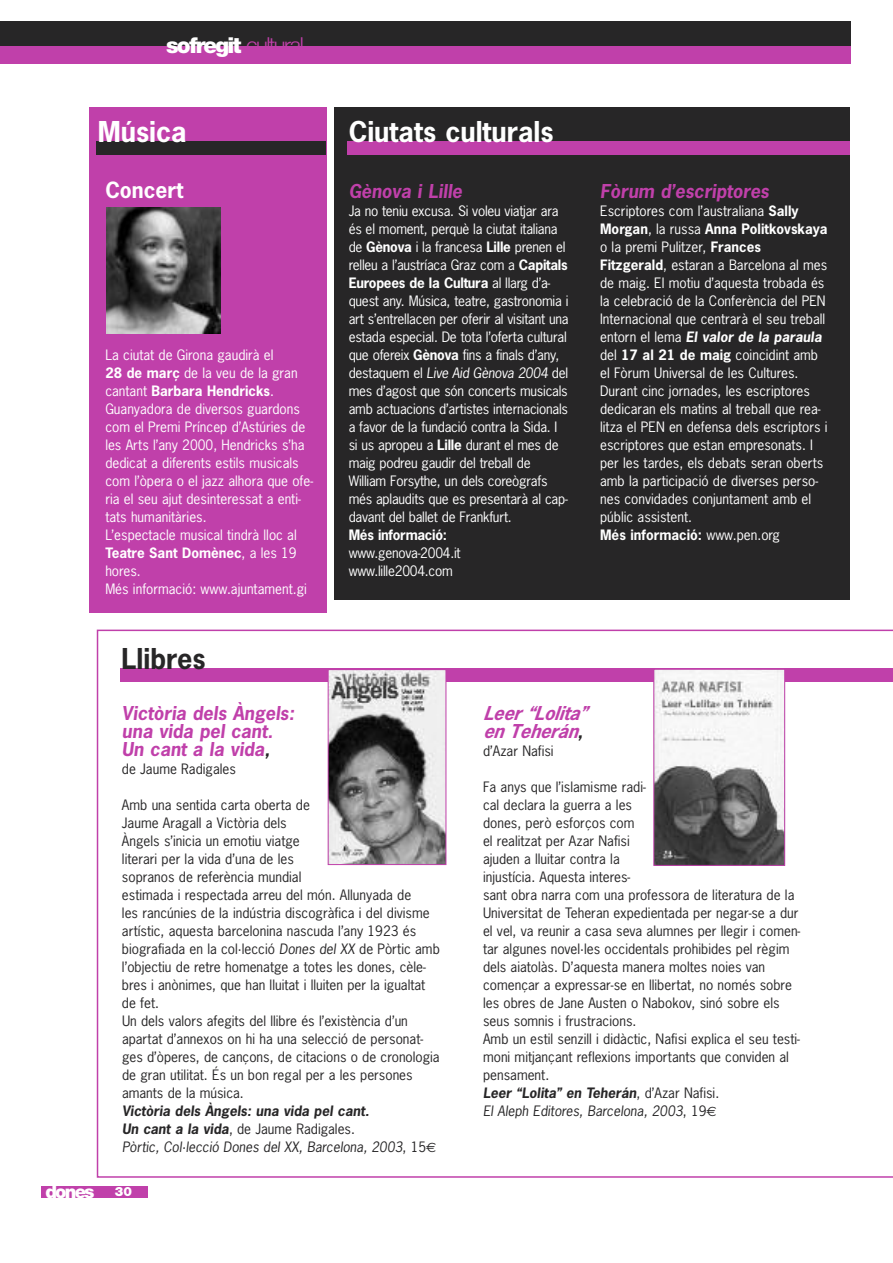
<style>
.page{position:relative;width:893px;height:1263px;background:#fff}
.page>*{position:absolute;margin:0;border:0;box-sizing:border-box;transform-origin:0 0}
.t1{font:700 27px "News Gothic";color:#fff}
.t2{font:700 27px "News Gothic";color:#272627}
.t3{font:900 21.9px "Helvetica Neue";letter-spacing:-.08em;color:#fff}
.t4{font:700 21px "News Gothic";color:#fff}
.t5{font:italic 700 18px/18px "News Gothic";color:#c040aa}
.t6{font:900 18px "Helvetica Neue";letter-spacing:-.1em;color:#fff}
.t7{font:13.5px/18px "News Gothic";color:#fff}
.t8{font:13.5px/18px "News Gothic";color:#272627}
.t9{font:italic 700 13.5px/18px "News Gothic";color:#272627}
.t10{font:700 13.5px "News Gothic";letter-spacing:-.02em;color:#fff}
.s1{font-weight:300;color:#c040aa}
.s2{font-weight:700}
.s3{font-style:italic}
.s4{font-weight:700;font-style:italic}
.s5{color:#272627}
.s6{font-weight:400;font-style:normal}
.s7{font-weight:400}
.s8{font-family:"Euro Sans";font-weight:400;font-style:normal}
.s9{font-size:12.9px}
.s10{font-family:"Euro Sans"}
</style>
<div class="page">
<div style="left:89px;top:108px;width:238px;height:505px;background:#c040aa"></div>
<div style="left:335px;top:107px;width:515px;height:493px;background:#272627"></div>
<svg style="left:97px;top:630px;width:796px;height:548px"></svg>
<div style="left:41px;top:1186px;width:106px;height:12px;background:#c040aa"></div>
<div style="left:0;top:21px;width:850px;height:43px;background:#272627"></div>
<div style="left:0;top:47px;width:850px;height:17px;background:#c040aa"></div>
<div style="left:97px;top:142px;width:229px;height:13px;background:#272627"></div>
<div style="left:120px;top:669px;width:773px;height:13px;background:#c040aa"></div>
<div style="left:347px;top:142px;width:503px;height:13px;background:#c040aa"></div>
<img style="left:330px;top:671px;width:114px;height:192px">
<div style="left:328px;top:669px;width:118px;height:196px;border:1px solid #c040aa"></div>
<img style="left:655px;top:671px;width:128px;height:193px">
<div style="left:653px;top:669px;width:132px;height:197px;border:1px solid #c040aa"></div>
<img style="left:106px;top:208px;width:114px;height:126px">
<h2 class="t3" style="left:166px;top:37px;width:139px">sofregit <span class="s1">cultural</span></h2>
<h1 class="t1" style="left:98px;top:117px;width:90px">Música</h1>
<h3 class="t4" style="left:105px;top:178px;width:80px">Concert</h3>
<p class="t7" style="left:105px;top:346px;width:209px">La ciutat de Girona gaudirà el<br><span class="s2">28 de març</span> de la veu de la gran cantant <span class="s2">Barbara Hendricks</span>.<br>Guanyadora de diversos guardons com el Premi Príncep d’Astúries de les Arts l’any 2000, Hendricks s’ha dedicat a diferents estils musicals com l’òpera o el jazz alhora que ofe&shy;ria el seu ajut desinteressat a enti&shy;tats humanitàries.<br>L’espectacle musical tindrà lloc al<br><span class="s2">Teatre Sant Domènec</span>, a les 19 hores.<br>Més informació: www.ajuntament.gi</p>
<h1 class="t2" style="left:122px;top:644px;width:85px">Llibres</h1>
<h1 class="t1" style="left:349px;top:117px;width:206px">Ciutats culturals</h1>
<h3 class="t5" style="left:349px;top:183px;width:115px">Gènova i Lille</h3>
<p class="t7" style="left:349px;top:202px;width:221px">Ja no teniu excusa. Si voleu viatjar ara és el moment, perquè la ciutat italiana de <span class="s2">Gènova</span> i la francesa <span class="s2">Lille</span> prenen el relleu a l’austríaca Graz com a <span class="s2">Capitals Europees de la Cultura</span> al llarg d’a&shy;quest any. Música, teatre, gastronomia i art s’entrellacen per oferir al visitant una estada especial. De tota l’oferta cultural que ofereix <span class="s2">Gènova</span> fins a finals d’any, destaquem el <span class="s3">Live Aid Gènova 2004</span> del mes d’agost que són concerts musicals amb actuacions d’artistes internacionals a favor de la fundació contra la Sida. I si us apropeu a <span class="s2">Lille</span> durant el mes de maig podreu gaudir del treball de William Forsythe, un dels coreògrafs més aplaudits que es presentarà al cap&shy;davant del ballet de Frankfurt.</p>
<p class="t10" style="left:349px;top:527px;width:100px">Més informació:</p>
<p class="t7" style="left:349px;top:544px;width:113px">www.genova-2004.it www.lille2004.com</p>
<h3 class="t5" style="left:600px;top:183px;width:170px">Fòrum d’escriptores</h3>
<p class="t7" style="left:600px;top:203px;width:229px">Escriptores com l’australiana <span class="s2">Sally Morgan</span>, la russa <span class="s2">Anna Politkovskaya </span>o la premi Pulitzer, <span class="s2">Frances Fitzgerald</span>, estaran a Barcelona al mes de maig. El motiu d’aquesta trobada és la celebració de la Conferència del PEN Internacional que centrarà el seu treball entorn el lema <span class="s4">El valor de la paraula </span>del <span class="s2">17 al 21 de maig</span> coincidint amb el Fòrum Universal de les Cultures.<br>Durant cinc jornades, les escriptores dedicaran els matins al treball que rea&shy;litza el PEN en defensa dels escriptors i escriptores que estan empresonats. I per les tardes, els debats seran oberts amb la participació de diverses perso&shy;nes convidades conjuntament amb el públic assistent.<br><span class="s2">Més informació:</span> www.pen.org</p>
<h3 class="t5" style="left:122px;top:705px;width:174px">Victòria dels Àngels: una vida pel cant.<br>Un cant a la vida<span class="s5">,</span></h3>
<p class="t8" style="left:122px;top:760px;width:115px">de Jaume Radigales</p>
<p class="t8" style="left:122px;top:796px;width:319px">Amb una sentida carta oberta de<br>Jaume Aragall a Victòria dels<br>Àngels s’inicia un emotiu viatge<br>literari per la vida d’una de les<br>sopranos de referència mundial<br>estimada i respectada arreu del món. Allunyada de<br>les rancúnies de la indústria discogràfica i del divisme artístic, aquesta barcelonina nascuda l’any 1923 és biografiada en la col·lecció <span class="s3">Dones del XX</span> de Pòrtic amb l’objectiu de retre homenatge a totes les dones, cèle&shy;bres i anònimes, que han lluitat i lluiten per la igualtat de fet.<br>Un dels valors afegits del llibre és l’existència d’un apartat d’annexos on hi ha una selecció de personat&shy;ges d’òperes, de cançons, de citacions o de cronologia de gran utilitat. És un bon regal per a les persones amants de la música.</p>
<p class="t9" style="left:122px;top:1102px;width:316px">Victòria dels Àngels: una vida pel cant.<br>Un cant a la vida<span class="s6">, de Jaume Radigales.<br></span><span class="s7">Pòrtic, Col·lecció Dones del XX, Barcelona, 2003</span><span class="s6">, 15</span><span class="s8">€</span></p>
<h3 class="t6" style="left:45px;top:1185px;width:88px">dones <span class="s9">30</span></h3>
<h3 class="t5" style="left:483px;top:705px;width:105px">Leer “Lolita” en Teherán<span class="s5">,</span></h3>
<p class="t8" style="left:483px;top:742px;width:72px">d’Azar Nafisi</p>
<p class="t8" style="left:483px;top:778px;width:319px">Fa anys que l’islamisme radi-<br>cal declara la guerra a les<br>dones, però esforços com<br>el realitzat per Azar Nafisi<br>ajuden a lluitar contra la<br>injustícia. Aquesta interes-<br>sant obra narra com una professora de literatura de la Universitat de Teheran expedientada per negar-se a dur el vel, va reunir a casa seva alumnes per llegir i comen&shy;tar algunes novel·les occidentals prohibides pel règim dels aiatolàs. D’aquesta manera moltes noies van començar a expressar-se en llibertat, no només sobre les obres de Jane Austen o Nabokov, sinó sobre els seus somnis i frustracions.<br>Amb un estil senzill i didàctic, Nafisi explica el seu testi&shy;moni mitjançant reflexions importants que conviden al pensament.<br><span class="s4">Leer “Lolita” en Teherán</span>, d’Azar Nafisi.<br><span class="s3">El Aleph Editores, Barcelona, 2003</span>, 19<span class="s10">€</span></p>
</div>
